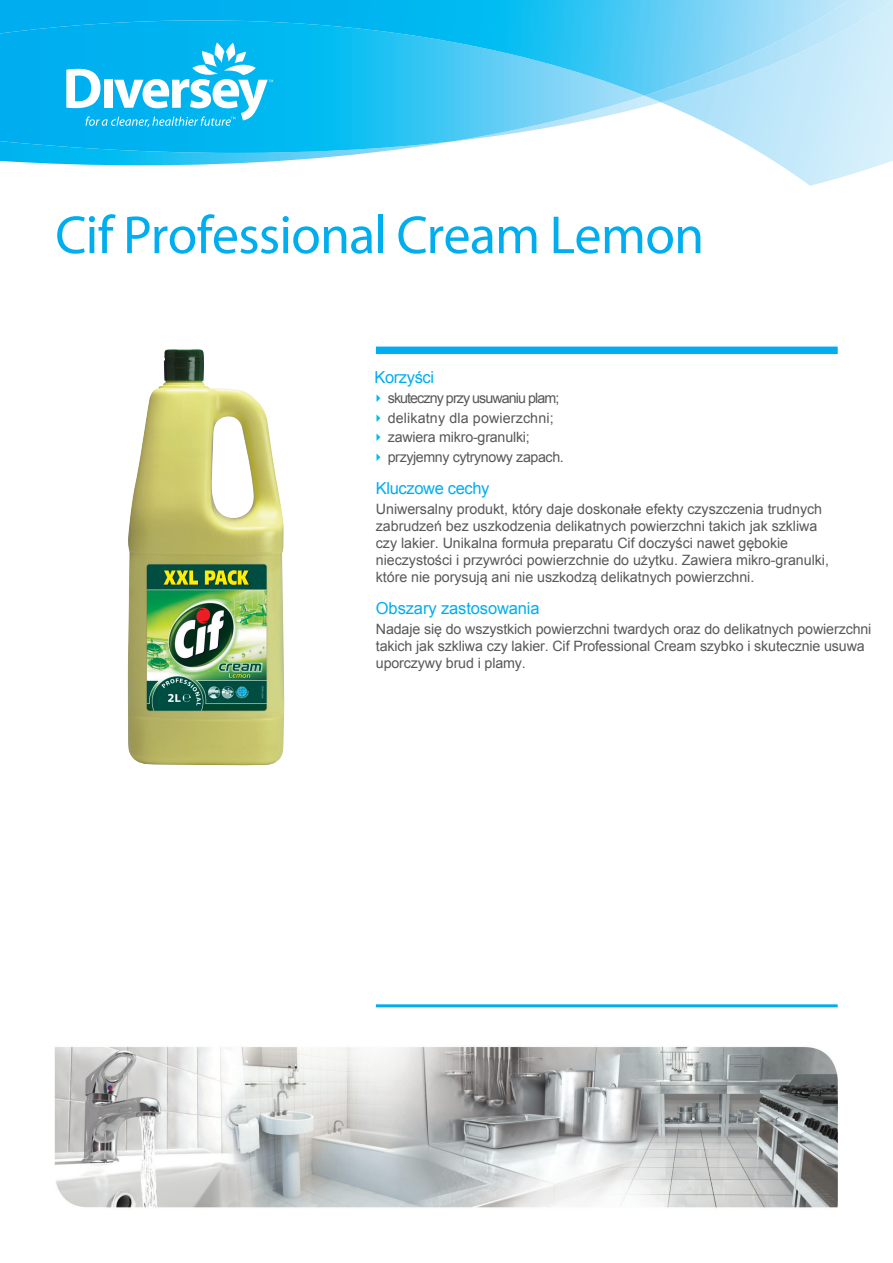
<style>
.page{position:relative;width:893px;height:1263px;background:#fff}
.page>*{position:absolute;margin:0;border:0;box-sizing:border-box;transform-origin:0 0}
.t1{font:700 54px "Myriad Pro";letter-spacing:-.015em;color:#00aeef}
.t2{font:16.5px "Arial";letter-spacing:-.02em;color:#00aeef}
.t3{font:14.25px/17.1px "Arial";letter-spacing:-.005em;color:#57585a}
.t4{font:14.25px/19.5px "Arial";letter-spacing:-.025em;color:#57585a}
</style>
<div class="page">
<svg style="left:0;top:1px;width:893px;height:185px"></svg>
<div style="left:376px;top:347px;width:462px;height:7px;background:#00aeef"></div>
<hr style="left:376px;top:1004px;width:462px;height:3px;background:#00aeef">
<img style="left:55px;top:1046px;width:783px;height:162px">
<img style="left:127px;top:349px;width:157px;height:416px">
<h1 class="t1" style="left:55px;top:208px;width:650px">Cif Professional Cream Lemon</h1>
<p class="t2" style="left:374px;top:367px;width:61px">Korzyści</p>
<p class="t4" style="left:388px;top:389px;width:178px">skuteczny przy usuwaniu plam; delikatny dla powierzchni; zawiera mikro-granulki; przyjemny cytrynowy zapach.</p>
<p class="t2" style="left:376px;top:478px;width:115px">Kluczowe cechy</p>
<p class="t3" style="left:376px;top:500px;width:455px">Uniwersalny produkt, który daje doskonałe efekty czyszczenia trudnych zabrudzeń bez uszkodzenia delikatnych powierzchni takich jak szkliwa czy lakier. Unikalna formuła preparatu Cif doczyści nawet gębokie nieczystości i przywróci powierzchnie do użytku. Zawiera mikro-granulki, które nie porysują ani nie uszkodzą delikatnych powierzchni.</p>
<p class="t2" style="left:376px;top:598px;width:165px">Obszary zastosowania</p>
<p class="t3" style="left:376px;top:620px;width:497px">Nadaje się do wszystkich powierzchni twardych oraz do delikatnych powierzchni takich jak szkliwa czy lakier. Cif Professional Cream szybko i skutecznie usuwa uporczywy brud i plamy.</p>
</div>
